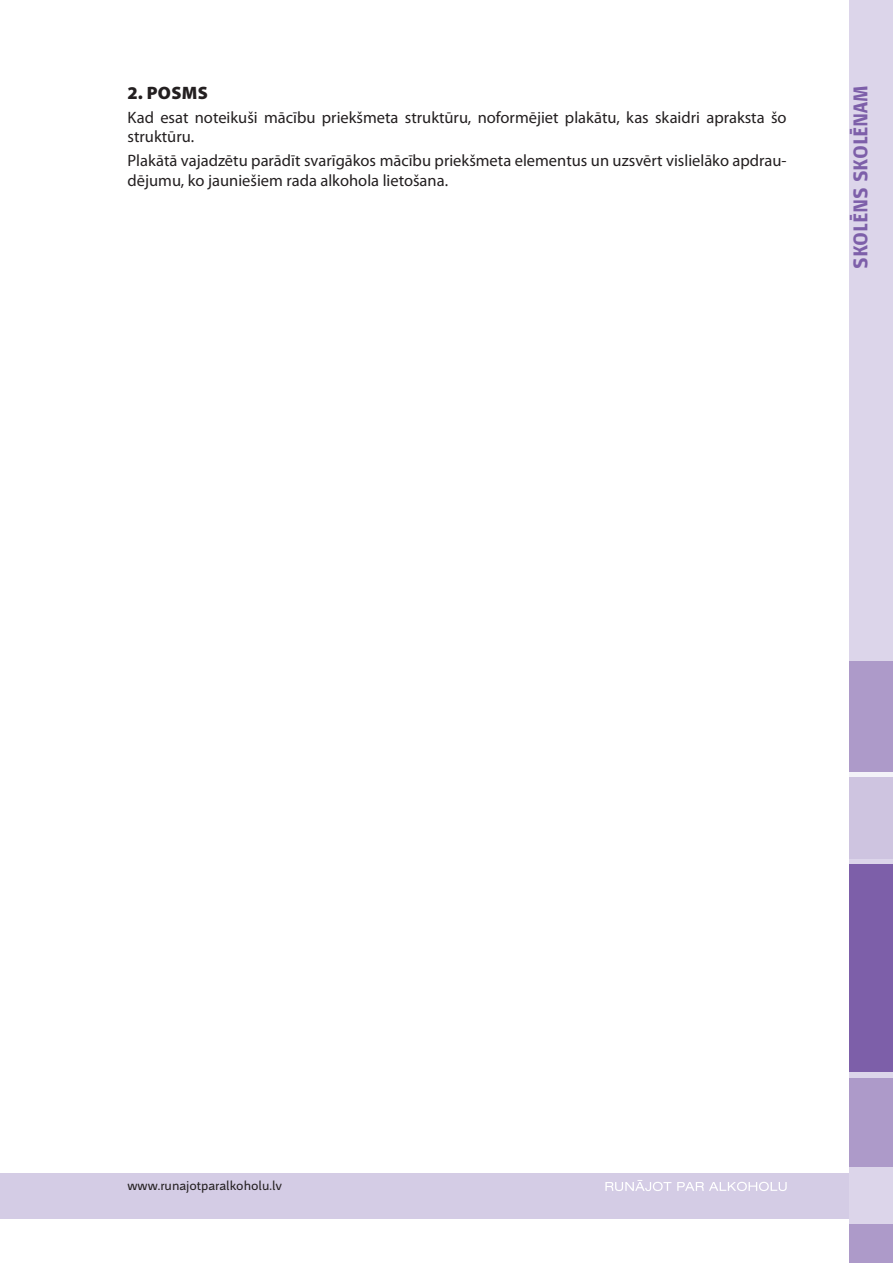
<style>
.page{position:relative;width:893px;height:1263px;background:#fff}
.page>*{position:absolute;margin:0;border:0;box-sizing:border-box;transform-origin:0 0}
.t1{font:700 21px "Mr Jones LV";color:#7d5fa9}
.t2{font:900 18px "Myriad Pro";letter-spacing:.02em;color:#231f20}
.t3{font:16.5px/19.8px "Myriad Pro";color:#231f20}
.t4{font:13.5px "Mr Jones LV";color:#231f20}
</style>
<div class="page">
<div style="left:0;top:1173px;width:893px;height:45px;background:#d4cce5"></div>
<div style="left:849px;top:0;width:44px;height:1263px;background:#dcd5ea"></div>
<div style="left:849px;top:740px;width:44px;height:63px;background:#f3f2f8"></div>
<div style="left:849px;top:864px;width:44px;height:208px;background:#7d5fa9"></div>
<div style="left:849px;top:777px;width:44px;height:82px;background:#cec4e0"></div>
<div style="left:849px;top:661px;width:44px;height:111px;background:#ad9ac9"></div>
<div style="left:849px;top:1078px;width:44px;height:89px;background:#ad9ac9"></div>
<div style="left:849px;top:1224px;width:44px;height:39px;background:#ad9ac9"></div>
<svg style="left:605px;top:1180px;width:66px;height:11px"></svg>
<svg style="left:677px;top:1182px;width:110px;height:9px"></svg>
<p class="t2" style="left:128px;top:82px;width:82px">2. POSMS</p>
<p class="t3" style="left:128px;top:107px;width:661px">Kad esat noteikuši mācību priekšmeta struktūru, noformējiet plakātu, kas skaidri apraksta šo struktūru.</p>
<p class="t3" style="left:128px;top:151px;width:661px">Plakātā vajadzētu parādīt svarīgākos mācību priekšmeta elementus un uzsvērt vislielāko apdrau&shy;dējumu, ko jauniešiem rada alkohola lietošana.</p>
<p class="t1" style="left:849px;top:269px;width:185px;rotate:-90deg">SKOLĒNS SKOLĒNAM</p>
<p class="t4" style="left:128px;top:1178px;width:156px">www.runajotparalkoholu.lv</p>
</div>
